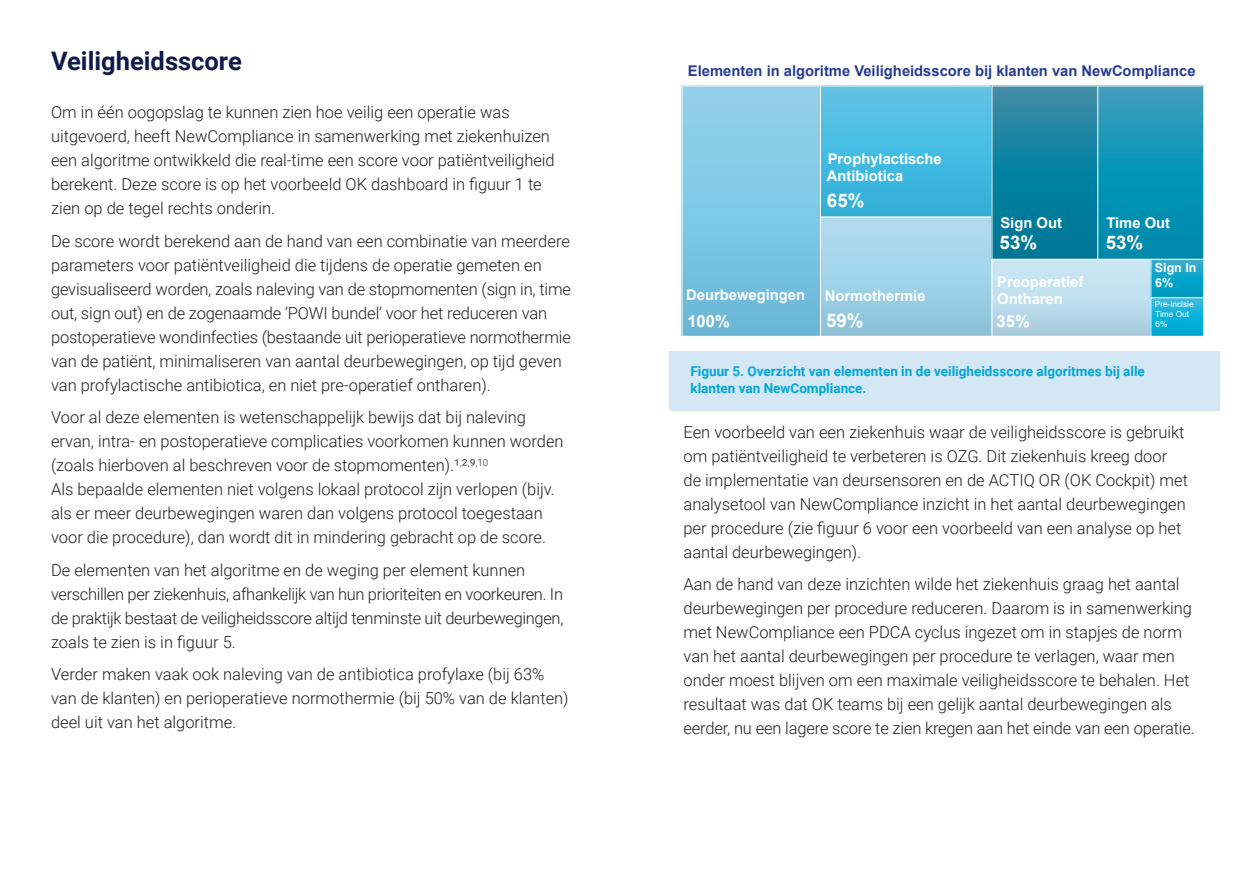
<style>
.page{position:relative;width:1259px;height:893px;background:#fff}
.page>*{position:absolute;margin:0;border:0;box-sizing:border-box;transform-origin:0 0}
.t1{font:700 25.5px "Roboto";color:#101a49}
.t2{font:700 18.75px "Arial";color:#fff}
.t3{font:700 16.65px "Arial";color:#fff}
.t4{font:300 16.5px/24px "Roboto";color:#221f1f}
.t5{font:300 16.5px/24px "Roboto";letter-spacing:-.02em;color:#221f1f}
.t6{font:700 14.7px/16.6px "Arial";color:#fff}
.t7{font:700 14.7px "Arial";color:#263c92}
.t8{font:700 13.5px/16.5px "Roboto";color:#00a7d5}
.t9{font:700 12.45px/15px "Arial";color:#fff}
.t10{font:8.25px/10.2px "Arial";color:#fff}
</style>
<div class="page">
<div style="left:669px;top:351px;width:550px;height:59px;background:#d4e7f4"></div>
<div style="left:682px;top:86px;width:138px;height:250px;background:linear-gradient(to bottom,#93d3ed,#6bbada)"></div>
<div style="left:820px;top:86px;width:172px;height:131px;background:linear-gradient(to bottom,#61c5e7,#2fb0d8)"></div>
<div style="left:820px;top:217px;width:172px;height:119px;background:linear-gradient(to bottom,#b4def2,#8ec4dc)"></div>
<div style="left:820px;top:217px;width:172px;height:119px;border:1px solid #fff"></div>
<svg style="left:993px;top:88px;width:103px;height:170px;background:#11819e"></svg>
<svg style="left:1099px;top:88px;width:103px;height:170px;background:#1193b5"></svg>
<div style="left:992px;top:259px;width:159px;height:77px;background:linear-gradient(to bottom,#d0ebf8,#abcfe0)"></div>
<div style="left:991px;top:259px;width:160px;height:77px;border:1px solid #fff"></div>
<svg style="left:1152px;top:261px;width:50px;height:35px;background:#10a2c8"></svg>
<div style="left:1150px;top:259px;width:54px;height:39px;border:1px solid #fff"></div>
<svg style="left:1152px;top:299px;width:50px;height:35px;background:#11b1d9"></svg>
<div style="left:1150px;top:297px;width:54px;height:39px;border:1px solid #fff"></div>
<h1 class="t1" style="left:51px;top:51px;width:192px">Veiligheidsscore</h1>
<p class="t4" style="left:51px;top:101px;width:505px">Om in één oogopslag te kunnen zien hoe veilig een operatie was uitgevoerd, heeft NewCompliance in samenwerking met ziekenhuizen een algoritme ontwikkeld die real-time een score voor patiëntveiligheid berekent. Deze score is op het voorbeeld OK dashboard in figuur 1 te zien op de tegel rechts onderin.</p>
<p class="t4" style="left:51px;top:230px;width:521px">De score wordt berekend aan de hand van een combinatie van meerdere parameters voor patiëntveiligheid die tijdens de operatie gemeten en gevisualiseerd worden, zoals naleving van de stopmomenten (sign in, time out, sign out) en de zogenaamde ‘POWI bundel’ voor het reduceren van postoperatieve wondinfecties (bestaande uit perioperatieve normothermie van de patiënt, minimaliseren van aantal deurbewegingen, op tijd geven van profylactische antibiotica, en niet pre-operatief ontharen).</p>
<p class="t4" style="left:51px;top:406px;width:514px">Voor al deze elementen is wetenschappelijk bewijs dat bij naleving ervan, intra- en postoperatieve complicaties voorkomen kunnen worden (zoals hierboven al beschreven voor de stopmomenten).¹<sup>,</sup>²<sup>,</sup>9<sup>,10<br></sup>Als bepaalde elementen niet volgens lokaal protocol zijn verlopen (bijv. als er meer deurbewegingen waren dan volgens protocol toegestaan voor die procedure), dan wordt dit in mindering gebracht op de score.</p>
<p class="t5" style="left:51px;top:559px;width:514px">De elementen van het algoritme en de weging per element kunnen verschillen per ziekenhuis, afhankelijk van hun prioriteiten en voorkeuren. In de praktijk bestaat de veiligheidsscore altijd tenminste uit deurbewegingen, zoals te zien is in figuur 5.</p>
<p class="t4" style="left:51px;top:663px;width:519px">Verder maken vaak ook naleving van de antibiotica profylaxe (bij 63% van de klanten) en perioperatieve normothermie (bij 50% van de klanten) deel uit van het algoritme.</p>
<p class="t7" style="left:688px;top:65px;width:509px">Elementen in algoritme Veiligheidsscore bij klanten van NewCompliance</p>
<p class="t6" style="left:827px;top:152px;width:116px">Prophylactische<br>Antibiotica</p>
<p class="t2" style="left:827px;top:193px;width:39px">65%</p>
<p class="t6" style="left:686px;top:288px;width:120px">Deurbewegingen</p>
<p class="t3" style="left:687px;top:314px;width:44px">100%</p>
<p class="t6" style="left:824px;top:288px;width:102px">Normothermie</p>
<p class="t2" style="left:826px;top:313px;width:39px">59%</p>
<p class="t6" style="left:1000px;top:216px;width:63px">Sign Out</p>
<p class="t2" style="left:999px;top:236px;width:39px">53%</p>
<p class="t6" style="left:997px;top:275px;width:88px">Preoperatief<br>Ontharen</p>
<p class="t3" style="left:996px;top:315px;width:35px">35%</p>
<p class="t6" style="left:1106px;top:216px;width:65px">Time Out</p>
<p class="t2" style="left:1105px;top:236px;width:39px">53%</p>
<p class="t9" style="left:1154px;top:262px;width:43px">Sign In<br>6%</p>
<p class="t10" style="left:1155px;top:299px;width:40px">Pre-incisie<br>Time Out<br>6%</p>
<p class="t8" style="left:690px;top:363px;width:456px">Figuur 5. Overzicht van elementen in de veiligheidsscore algoritmes bij alle klanten van NewCompliance.</p>
<p class="t4" style="left:683px;top:421px;width:506px">Een voorbeeld van een ziekenhuis waar de veiligheidsscore is gebruikt om patiëntveiligheid te verbeteren is OZG. Dit ziekenhuis kreeg door de implementatie van deursensoren en de ACTIQ OR (OK Cockpit) met analysetool van NewCompliance inzicht in het aantal deurbewegingen per procedure (zie figuur 6 voor een voorbeeld van een analyse op het aantal deurbewegingen).</p>
<p class="t4" style="left:683px;top:573px;width:513px">Aan de hand van deze inzichten wilde het ziekenhuis graag het aantal deurbewegingen per procedure reduceren. Daarom is in samenwerking met NewCompliance een PDCA cyclus ingezet om in stapjes de norm van het aantal deurbewegingen per procedure te verlagen, waar men onder moest blijven om een maximale veiligheidsscore te behalen. Het resultaat was dat OK teams bij een gelijk aantal deurbewegingen als eerder, nu een lagere score te zien kregen aan het einde van een operatie.</p>
</div>
